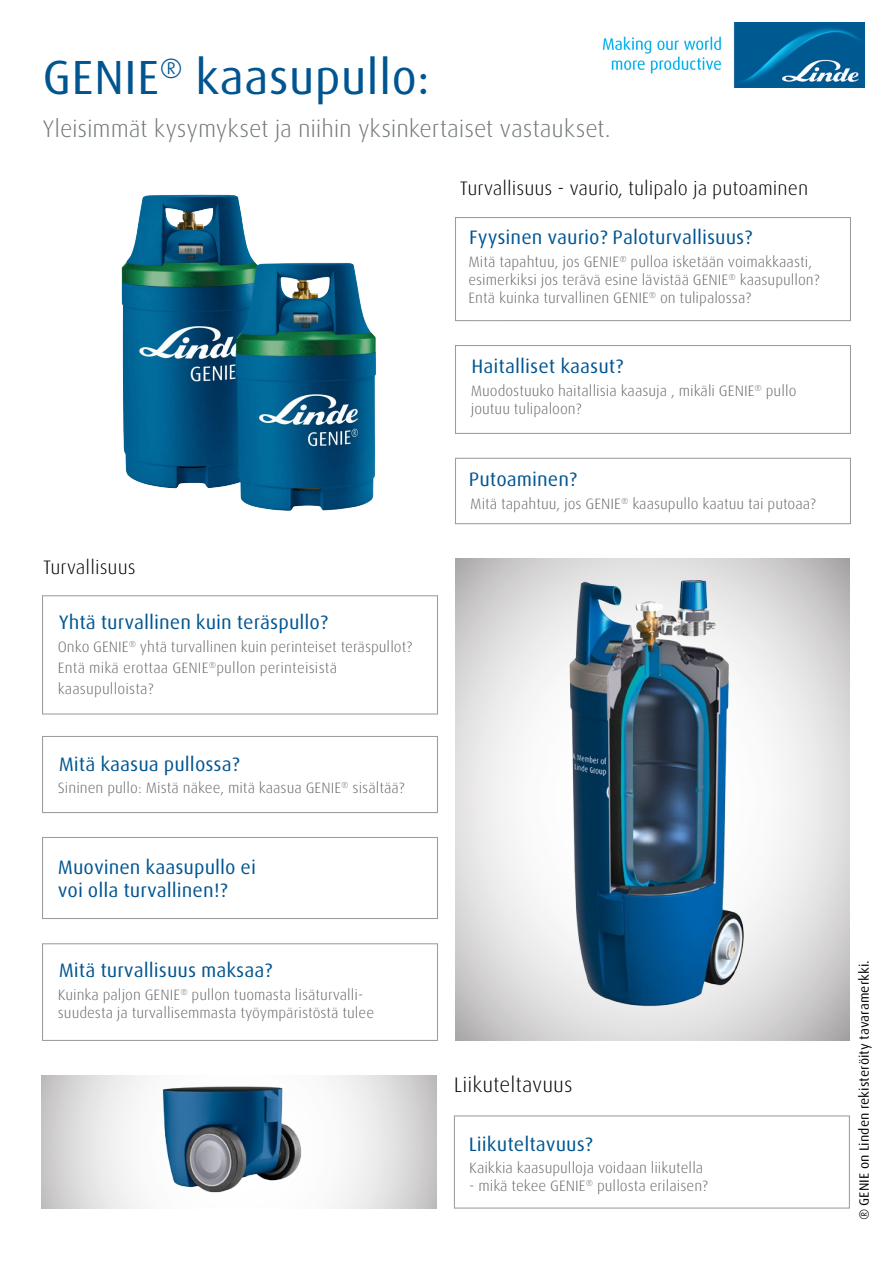
<style>
.page{position:relative;width:893px;height:1263px;background:#fff}
.page>*{position:absolute;margin:0;border:0;box-sizing:border-box;transform-origin:0 0}
.t1{font:48px "Linde Dax OT";color:#005591}
.t2{font:300 24px "Linde Dax OT";letter-spacing:-.005em;color:#71777a}
.t3{font:300 21px "Linde Dax Global";color:#000}
.t4{font:19.5px/23.4px "Linde Dax Global";color:#005591}
.t5{font:300 19.5px "Linde Dax Global";color:#000}
.t6{font:300 15px/18px "Linde Dax Global";color:#666}
.t7{font:13.5px "Linde Dax Global";color:#000}
</style>
<div class="page">
<svg style="left:455px;top:558px;width:395px;height:483px;background:#d3d1d2"></svg>
<img style="left:477px;top:558px;width:344px;height:468px">
<svg style="left:42px;top:1075px;width:394px;height:133px"></svg>
<img style="left:144px;top:1075px;width:165px;height:124px">
<svg style="left:455px;top:217px;width:396px;height:105px"></svg>
<svg style="left:455px;top:457px;width:396px;height:68px"></svg>
<div style="left:455px;top:345px;width:396px;height:89px;border:1px solid #9d9d9c"></div>
<div style="left:42px;top:595px;width:396px;height:119px;border:1px solid #9d9d9c"></div>
<div style="left:42px;top:736px;width:396px;height:77px;border:1px solid #9d9d9c"></div>
<div style="left:42px;top:837px;width:396px;height:82px;border:1px solid #9d9d9c"></div>
<div style="left:42px;top:943px;width:396px;height:98px;border:1px solid #9d9d9c"></div>
<div style="left:454px;top:1115px;width:396px;height:93px;border:1px solid #9d9d9c"></div>
<img style="left:121px;top:194px;width:255px;height:317px">
<img style="left:602px;top:22px;width:263px;height:66px">
<h1 class="t1" style="left:43px;top:46px;width:389px">GENIE<sup>®</sup> kaasupullo:</h1>
<h2 class="t2" style="left:43px;top:113px;width:570px">Yleisimmät kysymykset ja niihin yksinkertaiset vastaukset.</h2>
<h3 class="t5" style="left:460px;top:177px;width:350px">Turvallisuus - vaurio, tulipalo ja putoaminen</h3>
<h3 class="t4" style="left:469px;top:226px;width:285px">Fyysinen vaurio? Paloturvallisuus?</h3>
<p class="t6" style="left:468px;top:253px;width:353px">Mitä tapahtuu, jos GENIE<sup>®</sup> pulloa isketään voimakkaasti, esimerkiksi jos terävä esine lävistää GENIE<sup>®</sup> kaasupullon?<br>Entä kuinka turvallinen GENIE<sup>®</sup> on tulipalossa?</p>
<h3 class="t4" style="left:472px;top:355px;width:153px">Haitalliset kaasut?</h3>
<p class="t6" style="left:471px;top:381px;width:327px">Muodostuuko haitallisia kaasuja , mikäli GENIE<sup>®</sup> pullo joutuu tulipaloon?</p>
<h3 class="t5" style="left:43px;top:556px;width:94px">Turvallisuus</h3>
<h3 class="t4" style="left:59px;top:610px;width:271px">Yhtä turvallinen kuin teräspullo?</h3>
<p class="t6" style="left:58px;top:636px;width:356px;line-height:21px">Onko GENIE<sup>®</sup> yhtä turvallinen kuin perinteiset teräspullot?<br>Entä mikä erottaa GENIE<sup>®</sup>pullon perinteisistä kaasupulloista?</p>
<h3 class="t4" style="left:59px;top:752px;width:183px">Mitä kaasua pullossa?</h3>
<p class="t6" style="left:58px;top:779px;width:348px">Sininen pullo: Mistä näkee, mitä kaasua GENIE<sup>®</sup> sisältää?</p>
<h3 class="t4" style="left:58px;top:855px;width:200px">Muovinen kaasupullo ei voi olla turvallinen!?</h3>
<h3 class="t4" style="left:59px;top:959px;width:215px">Mitä turvallisuus maksaa?</h3>
<p class="t6" style="left:58px;top:985px;width:318px">Kuinka paljon GENIE<sup>®</sup> pullon tuomasta lisäturvalli&shy;suudesta ja turvallisemmasta työympäristöstä tulee</p>
<h3 class="t4" style="left:469px;top:467px;width:110px">Putoaminen?</h3>
<p class="t6" style="left:470px;top:495px;width:347px">Mitä tapahtuu, jos GENIE<sup>®</sup> kaasupullo kaatuu tai putoaa?</p>
<h3 class="t3" style="left:454px;top:1072px;width:120px">Liikuteltavuus</h3>
<h3 class="t4" style="left:469px;top:1132px;width:126px">Liikuteltavuus?</h3>
<p class="t6" style="left:469px;top:1159px;width:236px">Kaikkia kaasupulloja voidaan liikutella</p>
<p class="t6" style="left:469px;top:1177px;width:240px">- mikä tekee GENIE<sup>®</sup> pullosta erilaisen?</p>
<p class="t7" style="left:856px;top:1220px;width:262px;rotate:-90deg">® GENIE on Linden rekisteröity tavaramerkki.</p>
</div>
